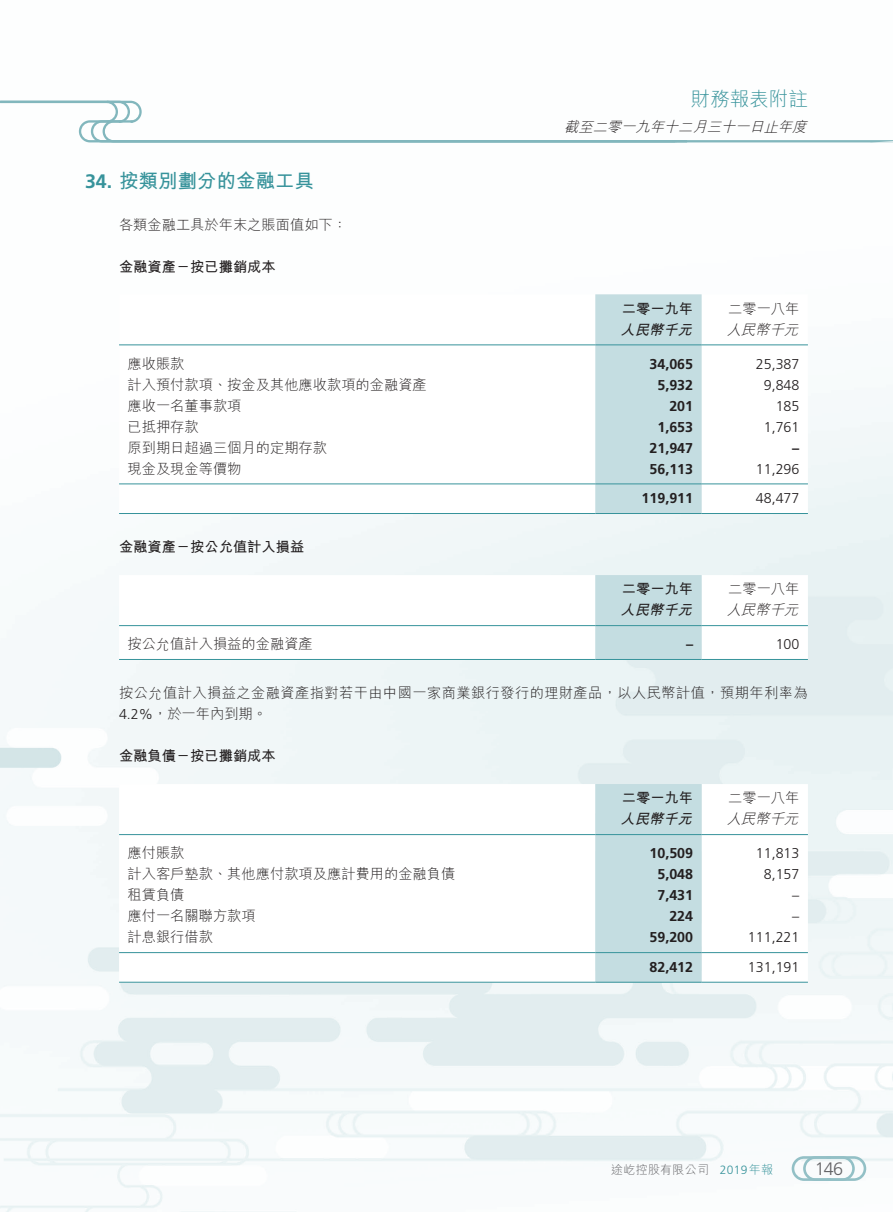
<style>
.page{position:relative;width:893px;height:1212px;background:#fff}
.page>*{position:absolute;margin:0;border:0;box-sizing:border-box;transform-origin:0 0}
.t1{font:700 19.5px "M Hei HK";color:#37939b}
.t2{font:300 19.5px "M Hei HK";color:#37939b}
.t3{font:300 18px "Frutiger LT Std";color:#636366}
.t4{font:300 14.25px "M Hei HK";color:#231f20}
.t5{font:700 14.25px "Frutiger LT Std";color:#231f20}
.t6{font:300 14.25px "Frutiger LT Std";color:#231f20}
.t7{font:300 14.25px/21px "M Hei HK";letter-spacing:.03em;color:#231f20}
.t8{font:700 14.25px "M Hei HK";color:#231f20}
.t9{font:italic 300 14.25px "M Hei HK";color:#231f20}
.t10{font:italic 700 14.25px "M Hei HK";color:#231f20}
.t11{font:300 12px "M Hei HK";letter-spacing:.02em;color:#636366}
.t12{font:300 12px "Frutiger LT Std";color:#37939b}
.s1{font-family:"Frutiger LT Std"}
.s2{font-family:"M Hei HK"}
</style>
<div class="page">
<svg style="left:0;top:101px;width:893px;height:41px"></svg>
<svg style="left:792px;top:1156px;width:74px;height:25px"></svg>
<svg style="left:119px;top:344px;width:689px;height:140px"></svg>
<div style="left:595px;top:294px;width:107px;height:219px;background:#c4dde1"></div>
<hr style="left:119px;top:345px;width:476px;height:1px;background:#37939b">
<hr style="left:595px;top:345px;width:107px;height:1px;background:#37939b">
<hr style="left:702px;top:345px;width:106px;height:1px;background:#37939b">
<hr style="left:119px;top:484px;width:476px;height:1px;background:#37939b">
<hr style="left:595px;top:484px;width:107px;height:1px;background:#37939b">
<hr style="left:702px;top:484px;width:106px;height:1px;background:#37939b">
<hr style="left:119px;top:513px;width:476px;height:1px;background:#37939b">
<hr style="left:595px;top:513px;width:107px;height:1px;background:#37939b">
<hr style="left:702px;top:513px;width:106px;height:1px;background:#37939b">
<svg style="left:119px;top:626px;width:689px;height:33px"></svg>
<div style="left:595px;top:575px;width:107px;height:84px;background:#c4dde1"></div>
<hr style="left:119px;top:625px;width:476px;height:1px;background:#37939b">
<hr style="left:595px;top:625px;width:107px;height:1px;background:#37939b">
<hr style="left:702px;top:625px;width:106px;height:1px;background:#37939b">
<hr style="left:119px;top:659px;width:476px;height:1px;background:#37939b">
<hr style="left:595px;top:659px;width:107px;height:1px;background:#37939b">
<hr style="left:702px;top:659px;width:106px;height:1px;background:#37939b">
<svg style="left:119px;top:835px;width:689px;height:147px"></svg>
<div style="left:595px;top:784px;width:107px;height:198px;background:#c4dde1"></div>
<hr style="left:119px;top:834px;width:476px;height:1px;background:#37939b">
<hr style="left:595px;top:834px;width:107px;height:1px;background:#37939b">
<hr style="left:702px;top:834px;width:106px;height:1px;background:#37939b">
<hr style="left:119px;top:952px;width:476px;height:1px;background:#37939b">
<hr style="left:595px;top:952px;width:107px;height:1px;background:#37939b">
<hr style="left:702px;top:952px;width:106px;height:1px;background:#37939b">
<hr style="left:119px;top:982px;width:476px;height:1px;background:#37939b">
<hr style="left:595px;top:982px;width:107px;height:1px;background:#37939b">
<hr style="left:702px;top:982px;width:106px;height:1px;background:#37939b">
<h1 class="t2" style="left:691px;top:85px;width:118px">財務報表附註</h1>
<p class="t9" style="left:564px;top:117px;width:249px">截至二零一九年十二月三十一日止年度</p>
<h1 class="t1" style="left:85px;top:166px;width:231px"><span class="s1">34.</span> 按類別劃分的金融工具</h1>
<p class="t4" style="left:119px;top:214px;width:229px">各類金融工具於年末之賬面值如下：</p>
<p class="t8" style="left:119px;top:256px;width:158px">金融資產－按已攤銷成本</p>
<p class="t8" style="left:622px;top:298px;width:73px">二零一九年</p>
<p class="t4" style="left:728px;top:298px;width:73px">二零一八年</p>
<p class="t10" style="left:620px;top:319px;width:78px">人民幣千元</p>
<p class="t9" style="left:727px;top:319px;width:78px">人民幣千元</p>
<p class="t4" style="left:128px;top:353px;width:58px">應收賬款</p>
<p class="t5" style="left:649px;top:355px;width:45px">34,065</p>
<p class="t6" style="left:756px;top:356px;width:45px">25,387</p>
<p class="t4" style="left:128px;top:374px;width:301px">計入預付款項、按金及其他應收款項的金融資產</p>
<p class="t5" style="left:657px;top:376px;width:37px">5,932</p>
<p class="t6" style="left:764px;top:377px;width:37px">9,848</p>
<p class="t4" style="left:128px;top:395px;width:115px">應收一名董事款項</p>
<p class="t5" style="left:669px;top:397px;width:25px">201</p>
<p class="t6" style="left:776px;top:398px;width:25px">185</p>
<p class="t4" style="left:128px;top:416px;width:73px">已抵押存款</p>
<p class="t5" style="left:657px;top:418px;width:37px">1,653</p>
<p class="t6" style="left:764px;top:419px;width:37px">1,761</p>
<p class="t4" style="left:128px;top:437px;width:201px">原到期日超過三個月的定期存款</p>
<p class="t5" style="left:649px;top:439px;width:45px">21,947</p>
<p class="t5" style="left:792px;top:439px;width:9px">–</p>
<p class="t4" style="left:128px;top:458px;width:115px">現金及現金等價物</p>
<p class="t5" style="left:649px;top:460px;width:45px">56,113</p>
<p class="t6" style="left:756px;top:461px;width:45px">11,296</p>
<p class="t5" style="left:642px;top:490px;width:53px">119,911</p>
<p class="t6" style="left:756px;top:490px;width:45px">48,477</p>
<p class="t8" style="left:119px;top:537px;width:187px">金融資產－按公允值計入損益</p>
<p class="t8" style="left:622px;top:579px;width:73px">二零一九年</p>
<p class="t4" style="left:728px;top:579px;width:73px">二零一八年</p>
<p class="t10" style="left:620px;top:600px;width:78px">人民幣千元</p>
<p class="t9" style="left:727px;top:600px;width:78px">人民幣千元</p>
<p class="t4" style="left:128px;top:634px;width:187px">按公允值計入損益的金融資產</p>
<p class="t7" style="left:119px;top:682px;width:690px">按公允值計入損益之金融資產指對若干由中國一家商業銀行發行的理財產品，以人民幣計值，預期年利率為<br><span class="s1">4.2%</span>，於一年內到期。</p>
<p class="t8" style="left:119px;top:746px;width:158px">金融負債－按已攤銷成本</p>
<p class="t4" style="left:728px;top:788px;width:73px">二零一八年</p>
<p class="t6" style="left:776px;top:636px;width:25px">100</p>
<p class="t5" style="left:686px;top:636px;width:9px">–</p>
<p class="t8" style="left:622px;top:788px;width:73px">二零一九年</p>
<p class="t10" style="left:620px;top:809px;width:78px">人民幣千元</p>
<p class="t9" style="left:727px;top:809px;width:78px">人民幣千元</p>
<p class="t4" style="left:128px;top:843px;width:58px">應付賬款</p>
<p class="t5" style="left:649px;top:845px;width:45px">10,509</p>
<p class="t6" style="left:756px;top:845px;width:45px">11,813</p>
<p class="t4" style="left:128px;top:864px;width:329px">計入客戶墊款、其他應付款項及應計費用的金融負債</p>
<p class="t5" style="left:657px;top:866px;width:37px">5,048</p>
<p class="t6" style="left:764px;top:866px;width:37px">8,157</p>
<p class="t4" style="left:128px;top:885px;width:58px">租賃負債</p>
<p class="t5" style="left:657px;top:887px;width:37px">7,431</p>
<p class="t6" style="left:792px;top:887px;width:9px">–</p>
<p class="t4" style="left:128px;top:906px;width:130px">應付一名關聯方款項</p>
<p class="t5" style="left:669px;top:908px;width:25px">224</p>
<p class="t6" style="left:792px;top:908px;width:9px">–</p>
<p class="t4" style="left:128px;top:927px;width:87px">計息銀行借款</p>
<p class="t5" style="left:649px;top:929px;width:45px">59,200</p>
<p class="t6" style="left:748px;top:929px;width:53px">111,221</p>
<p class="t5" style="left:649px;top:959px;width:45px">82,412</p>
<p class="t6" style="left:748px;top:959px;width:53px">131,191</p>
<p class="t11" style="left:611px;top:1161px;width:99px">途屹控股有限公司</p>
<p class="t12" style="left:720px;top:1162px;width:55px">2019<span class="s2">年報</span></p>
<p class="t3" style="left:815px;top:1158px;width:30px">146</p>
</div>
